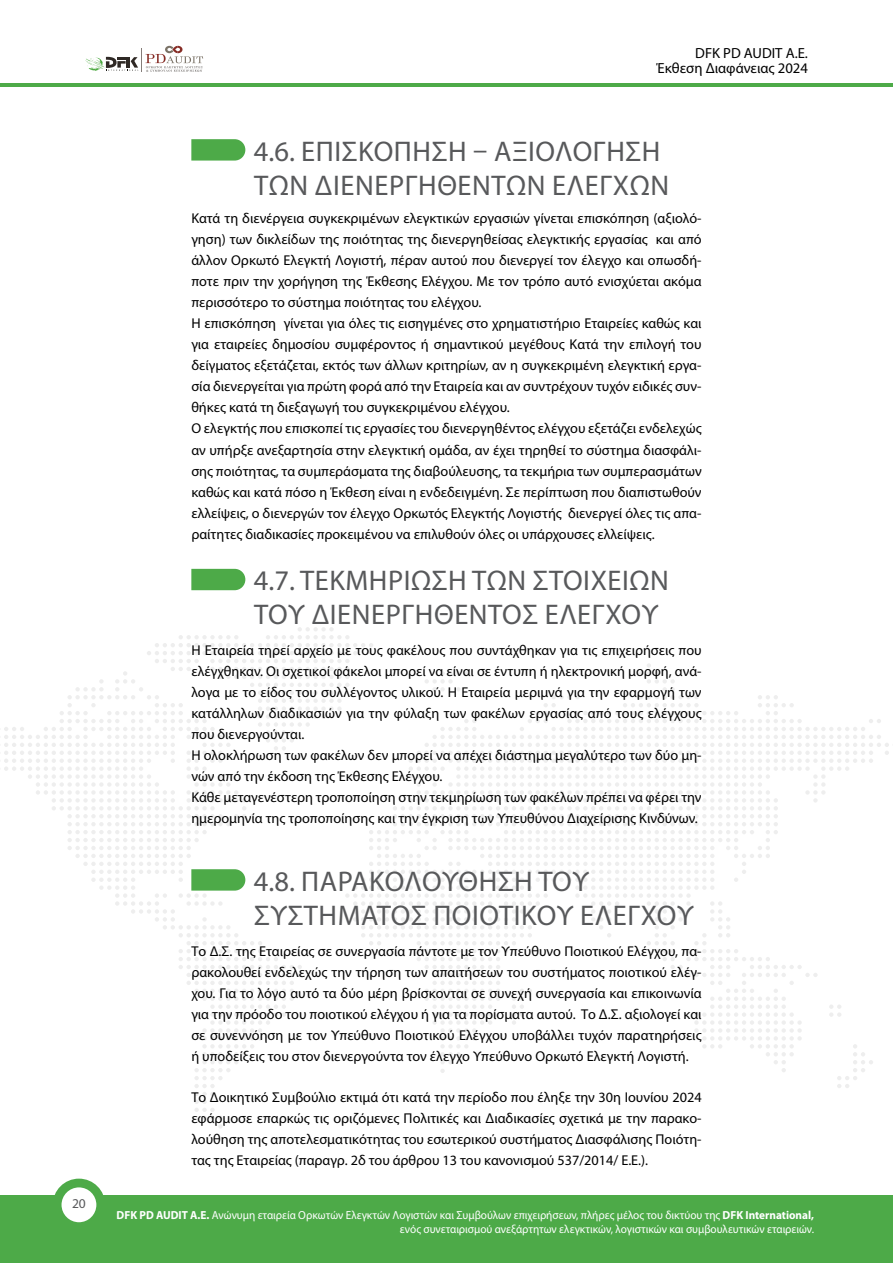
<style>
.page{position:relative;width:893px;height:1263px;background:#fff}
.page>*{position:absolute;margin:0;border:0;box-sizing:border-box;transform-origin:0 0}
.t1{font:28.5px/34.2px "Myriad Pro";letter-spacing:.02em;color:#58595b}
.t2{font:14.7px/15px "Myriad Pro";color:#000;text-align:right}
.t3{font:14.25px/21px "Myriad Pro";color:#000}
.t4{font:13.5px "Myriad Pro";color:#58595b}
.t5{font:11.7px/14.1px "Myriad Pro";color:#fff;text-align:right;scale:.96 1}
.s1{font-weight:700}
</style>
<div class="page">
<svg style="left:85px;top:46px;width:118px;height:26px"></svg>
<div style="left:0;top:1195px;width:893px;height:68px;background:#4daa48"></div>
<svg style="left:57px;top:1183px;width:44px;height:43px"></svg>
<div style="left:53px;top:1178px;width:52px;height:53px;border:9px solid #4daa48;border-radius:50%"></div>
<hr style="left:0;top:83px;width:893px;height:4px;background:#4daa48">
<svg style="left:191px;top:569px;width:54px;height:21px"></svg>
<svg style="left:4px;top:627px;width:885px;height:501px"></svg>
<svg style="left:191px;top:139px;width:54px;height:22px"></svg>
<p class="t4" style="left:72px;top:1195px;width:15px">20</p>
<p class="t2" style="left:656px;top:45px;width:153px">DFK PD AUDIT A.E.<br>Έκθεση Διαφάνειας 2024</p>
<h1 class="t1" style="left:254px;top:133px;width:417px">4.6. ΕΠΙΣΚΟΠΗΣΗ – ΑΞΙΟΛΟΓΗΣΗ<br>ΤΩΝ ΔΙΕΝΕΡΓΗΘΕΝΤΩΝ ΕΛΕΓΧΩΝ</h1>
<p class="t3" style="left:191px;top:208px;width:512px">Κατά τη διενέργεια συγκεκριμένων ελεγκτικών εργασιών γίνεται επισκόπηση (αξιολό&shy;γηση) των δικλείδων της ποιότητας της διενεργηθείσας ελεγκτικής εργασίας και από άλλον Ορκωτό Ελεγκτή Λογιστή, πέραν αυτού που διενεργεί τον έλεγχο και οπωσδή&shy;ποτε πριν την χορήγηση της Έκθεσης Ελέγχου. Με τον τρόπο αυτό ενισχύεται ακόμα περισσότερο το σύστημα ποιότητας του ελέγχου.<br>Η επισκόπηση γίνεται για όλες τις εισηγμένες στο χρηματιστήριο Εταιρείες καθώς και για εταιρείες δημοσίου συμφέροντος ή σημαντικού μεγέθους Κατά την επιλογή του δείγματος εξετάζεται, εκτός των άλλων κριτηρίων, αν η συγκεκριμένη ελεγκτική εργα&shy;σία διενεργείται για πρώτη φορά από την Εταιρεία και αν συντρέχουν τυχόν ειδικές συν&shy;θήκες κατά τη διεξαγωγή του συγκεκριμένου ελέγχου.<br>Ο ελεγκτής που επισκοπεί τις εργασίες του διενεργηθέντος ελέγχου εξετάζει ενδελεχώς αν υπήρξε ανεξαρτησία στην ελεγκτική ομάδα, αν έχει τηρηθεί το σύστημα διασφάλι&shy;σης ποιότητας, τα συμπεράσματα της διαβούλευσης, τα τεκμήρια των συμπερασμάτων καθώς και κατά πόσο η Έκθεση είναι η ενδεδειγμένη. Σε περίπτωση που διαπιστωθούν ελλείψεις, ο διενεργών τον έλεγχο Ορκωτός Ελεγκτής Λογιστής διενεργεί όλες τις απα&shy;ραίτητες διαδικασίες προκειμένου να επιλυθούν όλες οι υπάρχουσες ελλείψεις.</p>
<h1 class="t1" style="left:254px;top:563px;width:417px">4.7. ΤΕΚΜΗΡΙΩΣΗ ΤΩΝ ΣΤΟΙΧΕΙΩΝ<br>ΤΟΥ ΔΙΕΝΕΡΓΗΘΕΝΤΟΣ ΕΛΕΓΧΟΥ</h1>
<p class="t3" style="left:191px;top:640px;width:512px">Η Εταιρεία τηρεί αρχείο με τους φακέλους που συντάχθηκαν για τις επιχειρήσεις που ελέγχθηκαν. Οι σχετικοί φάκελοι μπορεί να είναι σε έντυπη ή ηλεκτρονική μορφή, ανά&shy;λογα με το είδος του συλλέγοντος υλικού. Η Εταιρεία μεριμνά για την εφαρμογή των κατάλληλων διαδικασιών για την φύλαξη των φακέλων εργασίας από τους ελέγχους που διενεργούνται.<br>Η ολοκλήρωση των φακέλων δεν μπορεί να απέχει διάστημα μεγαλύτερο των δύο μη&shy;νών από την έκδοση της Έκθεσης Ελέγχου.<br>Κάθε μεταγενέστερη τροποποίηση στην τεκμηρίωση των φακέλων πρέπει να φέρει την ημερομηνία της τροποποίησης και την έγκριση των Υπευθύνου Διαχείρισης Κινδύνων.</p>
<h1 class="t1" style="left:254px;top:863px;width:442px">4.8. ΠΑΡΑΚΟΛΟΥΘΗΣΗ ΤΟΥ<br>ΣΥΣΤΗΜΑΤΟΣ ΠΟΙΟΤΙΚΟΥ ΕΛΕΓΧΟΥ</h1>
<p class="t3" style="left:191px;top:940px;width:512px;text-align:justify">Το Δ.Σ. της Εταιρείας σε συνεργασία πάντοτε με τον Υπεύθυνο Ποιοτικού Ελέγχου, πα&shy;ρακολουθεί ενδελεχώς την τήρηση των απαιτήσεων του συστήματος ποιοτικού ελέγ&shy;χου. Για το λόγο αυτό τα δύο μέρη βρίσκονται σε συνεχή συνεργασία και επικοινωνία για την πρόοδο του ποιοτικού ελέγχου ή για τα πορίσματα αυτού. Το Δ.Σ. αξιολογεί και σε συνεννόηση με τον Υπεύθυνο Ποιοτικού Ελέγχου υποβάλλει τυχόν παρατηρήσεις ή υποδείξεις του στον διενεργούντα τον έλεγχο Υπεύθυνο Ορκωτό Ελεγκτή Λογιστή.</p>
<p class="t3" style="left:191px;top:1086px;width:512px;text-align:justify">Το Δοικητικό Συμβούλιο εκτιμά ότι κατά την περίοδο που έληξε την 30η Ιουνίου 2024 εφάρμοσε επαρκώς τις οριζόμενες Πολιτικές και Διαδικασίες σχετικά με την παρακο&shy;λούθηση της αποτελεσματικότητας του εσωτερικού συστήματος Διασφάλισης Ποιότη&shy;τας της Εταιρείας (παραγρ. 2δ του άρθρου 13 του κανονισμού 537/2014/ Ε.Ε.).</p>
<p class="t5" style="left:117px;top:1208px;width:728px"><span class="s1">DFK PD AUDIT Α.Ε.</span> Aνώνυμη εταιρεία Ορκωτών Ελεγκτών Λογιστών και Συμβούλων επιχειρήσεων, πλήρες μέλος του δικτύου της <span class="s1">DFK International, </span>ενός συνεταιρισμού ανεξάρτητων ελεγκτικών, λογιστικών και συμβουλευτικών εταιρειών.</p>
</div>
